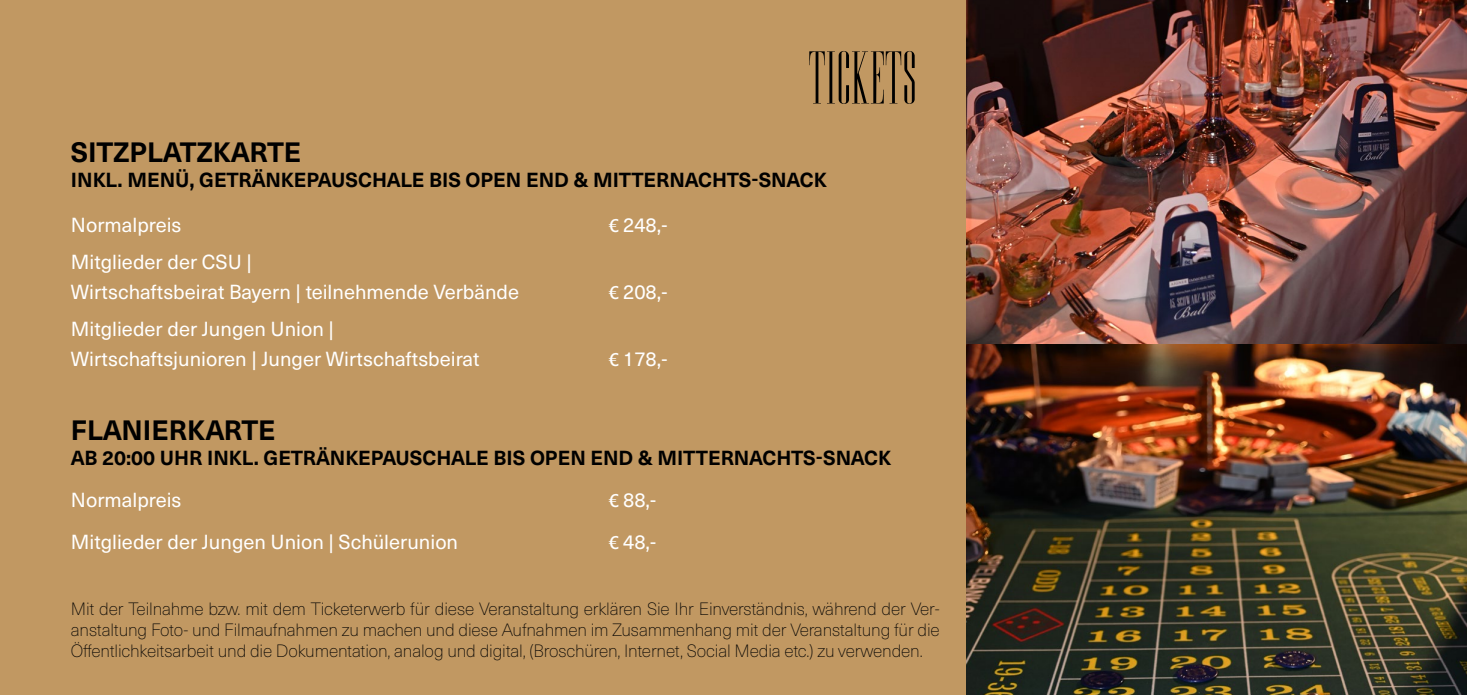
<style>
.page{position:relative;width:1467px;height:695px;background:#fff}
.page>*{position:absolute;margin:0;border:0;box-sizing:border-box;transform-origin:0 0}
.mittlereÜ{font:67.25px "Edition";color:#000}
.text{font:700 27.5px "Neue Haas Unica W1 G";color:#000}
.text-2{font:20px/30px "Neue Haas Unica W1 G";color:#fff}
.text-3{font:700 20px "Neue Haas Unica W1 G";color:#000}
.t1{font:100 17.5px/21px "Neue Haas Unica W1 G";letter-spacing:-.01em;color:#000;text-align:justify}
.s1{font-family:"Quadraat Sans Pro"}
</style>
<div class="page">
<div style="left:0;top:0;width:1467px;height:694px;background:#c19862"></div>
<img style="left:967px;top:343px;width:500px;height:351px">
<img style="left:967px;top:0;width:500px;height:343px">
<p class="mittlereÜ" style="left:808px;top:41px;width:110px">TICKETS</p>
<p class="text" style="left:71px;top:132px;width:232px">SITZPLATZKARTE</p>
<p class="text-3" style="left:71px;top:165px;width:758px">INKL. MENÜ, GETRÄNKEPAUSCHALE BIS OPEN END &amp; MITTERNACHTS-SNACK</p>
<p class="text-2" style="left:71px;top:208px;width:112px">Normalpreis</p>
<p class="text-2" style="left:608px;top:208px;width:60px"><span class="s1">€</span> 248,-</p>
<p class="text-2" style="left:71px;top:245px;width:450px">Mitglieder der CSU |<br>Wirtschaftsbeirat Bayern | teilnehmende Verbände</p>
<p class="text-2" style="left:608px;top:275px;width:60px"><span class="s1">€</span> 208,-</p>
<p class="text-2" style="left:71px;top:312px;width:410px">Mitglieder der Jungen Union |<br>Wirtschaftsjunioren | Junger Wirtschaftsbeirat</p>
<p class="text-2" style="left:608px;top:342px;width:60px"><span class="s1">€</span> 178,-</p>
<p class="text" style="left:71px;top:409px;width:206px">FLANIERKARTE</p>
<p class="text-3" style="left:71px;top:442px;width:822px">AB 20:00 UHR INKL. GETRÄNKEPAUSCHALE BIS OPEN END &amp; MITTERNACHTS-SNACK</p>
<p class="text-2" style="left:71px;top:483px;width:112px">Normalpreis</p>
<p class="text-2" style="left:608px;top:483px;width:49px"><span class="s1">€</span> 88,-</p>
<p class="text-2" style="left:71px;top:525px;width:389px">Mitglieder der Jungen Union | Schülerunion</p>
<p class="text-2" style="left:608px;top:525px;width:49px"><span class="s1">€</span> 48,-</p>
<p class="t1" style="left:71px;top:597px;width:870px">Mit der Teilnahme bzw. mit dem Ticketerwerb für diese Veranstaltung erklären Sie Ihr Einverständnis, während der Ver&shy;anstaltung Foto- und Filmaufnahmen zu machen und diese Aufnahmen im Zusammenhang mit der Veranstaltung für die Öffentlichkeitsarbeit und die Dokumentation, analog und digital, (Broschüren, Internet, Social Media etc.) zu verwenden.</p>
</div>
